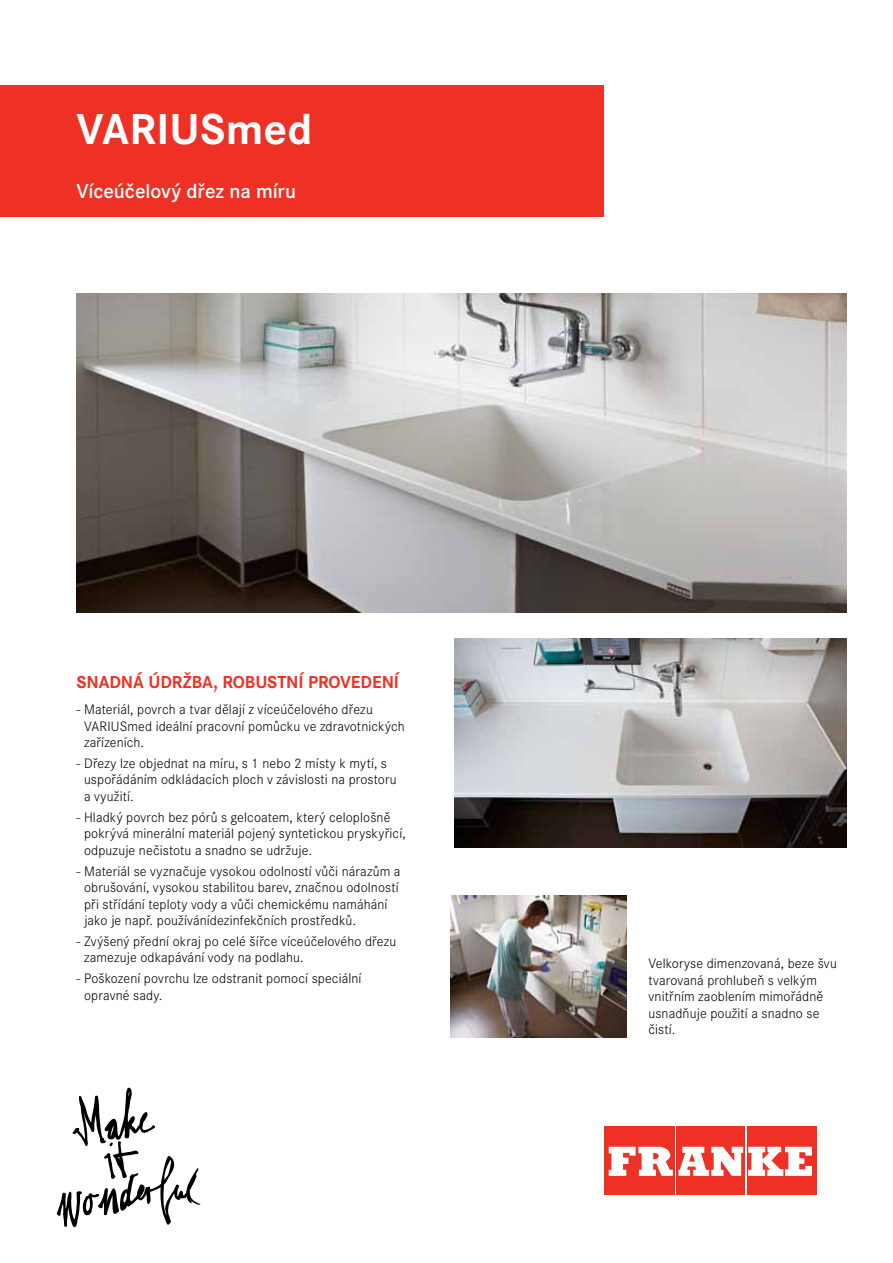
<style>
.page{position:relative;width:893px;height:1263px;background:#fff}
.page>*{position:absolute;margin:0;border:0;box-sizing:border-box;transform-origin:0 0}
.t1{font:700 45px "Corporate S";letter-spacing:.35em;color:#fff}
.t2{font:600 21px "Corporate S";letter-spacing:-.005em;color:#fff}
.t3{font:700 18px "Corporate S";letter-spacing:-.01em;color:#ee3124}
.t4{font:300 14.25px/16.5px "Corporate S";letter-spacing:.01em;color:#000}
</style>
<div class="page">
<img style="left:73px;top:1087px;width:82px;height:59px">
<img style="left:77px;top:293px;width:769px;height:319px">
<img style="left:454px;top:639px;width:392px;height:208px">
<div style="left:0;top:85px;width:604px;height:132px;background:#ee3124"></div>
<div style="left:604px;top:1126px;width:71px;height:69px;background:#ee3124"></div>
<div style="left:676px;top:1126px;width:69px;height:69px;background:#ee3124"></div>
<div style="left:747px;top:1126px;width:69px;height:69px;background:#ee3124"></div>
<svg style="left:609px;top:1147px;width:203px;height:29px"></svg>
<img style="left:451px;top:896px;width:175px;height:141px">
<h1 class="t1" style="left:77px;top:94px;width:238px">VARIUSMED</h1>
<h2 class="t2" style="left:77px;top:176px;width:221px">Víceúčelový dřez na míru</h2>
<p class="t3" style="left:77px;top:668px;width:324px">SNADNÁ ÚDRŽBA, ROBUSTNÍ PROVEDENÍ</p>
<p class="t4" style="left:84px;top:700px;width:322px;text-indent:-7px">- Materiál, povrch a tvar dělají z víceúčelového dřezu<br>VARIUSmed ideální pracovní pomůcku ve zdravotnických zařízeních.</p>
<p class="t4" style="left:84px;top:754px;width:314px;text-indent:-7px">- Dřezy lze objednat na míru, s 1 nebo 2 místy k mytí, s uspořádáním odkládacích ploch v závislosti na prostoru a využití.</p>
<p class="t4" style="left:84px;top:808px;width:323px;text-indent:-7px">- Hladký povrch bez pórů s gelcoatem, který celoplošně pokrývá minerální materiál pojený syntetickou pryskyřicí, odpuzuje nečistotu a snadno se udržuje.</p>
<p class="t4" style="left:84px;top:862px;width:318px;text-indent:-7px">- Materiál se vyznačuje vysokou odolností vůči nárazům a obrušování, vysokou stabilitou barev, značnou odolností při střídání teploty vody a vůči chemickému namáhání jako je např. používánídezinfekčních prostředků.</p>
<p class="t4" style="left:84px;top:932px;width:314px;text-indent:-7px">- Zvýšený přední okraj po celé šířce víceúčelového dřezu zamezuje odkapávání vody na podlahu.</p>
<p class="t4" style="left:84px;top:969px;width:279px;text-indent:-7px">- Poškození povrchu lze odstranit pomocí speciální opravné sady.</p>
<p class="t4" style="left:648px;top:954px;width:190px">Velkoryse dimenzovaná, beze švu tvarovaná prohlubeň s velkým vnitřním zaoblením mimořádně usnadňuje použití a snadno se čistí.</p>
</div>
